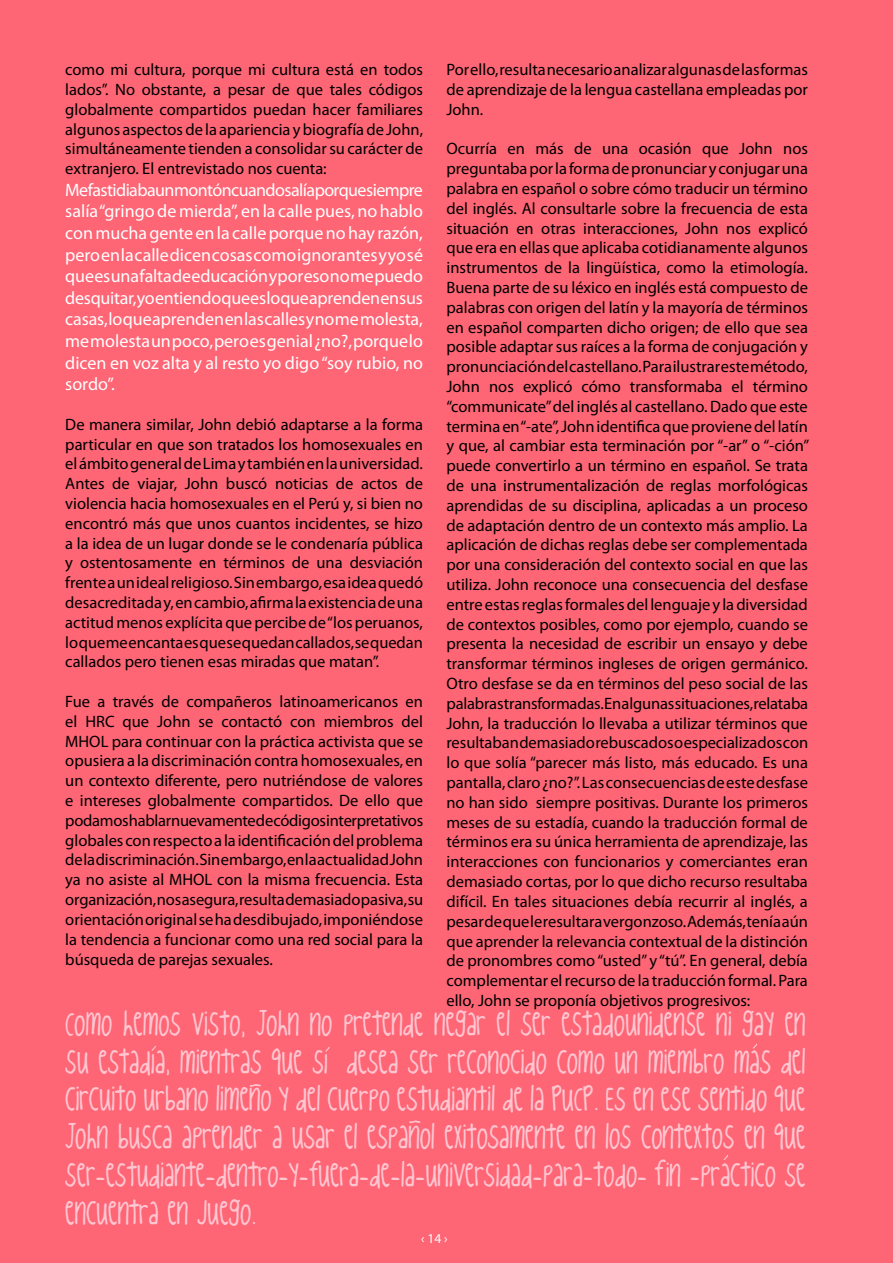
<style>
.page{position:relative;width:893px;height:1263px;background:#fe6575}
.page>*{position:absolute;margin:0;border:0;box-sizing:border-box;transform-origin:0 0}
.t1{font:31.5px/37.8px "kingcoo LKC";color:#fec6d1;text-align:justify}
.t2{font:18px/21.6px "Myriad Pro";color:#fff;text-align:justify}
.t3{font:16.5px/19.8px "Myriad Pro";color:#000;text-align:justify}
.t4{font:13.5px "Myriad Pro";color:#fff}
</style>
<div class="page">
<svg style="left:249px;top:1084px;width:12px;height:3px"></svg>
<svg style="left:409px;top:1120px;width:12px;height:4px"></svg>
<svg style="left:151px;top:1045px;width:5px;height:6px"></svg>
<svg style="left:325px;top:1046px;width:5px;height:6px"></svg>
<p class="t3" style="left:446px;top:59px;width:363px">Por ello, resulta necesario analizar algunas de las formas de aprendizaje de la lengua castellana empleadas por John.</p>
<p class="t3" style="left:446px;top:139px;width:364px">Ocurría en más de una ocasión que John nos preguntaba por la forma de pronunciar y conjugar una palabra en español o sobre cómo traducir un término del inglés. Al consultarle sobre la frecuencia de esta situación en otras interacciones, John nos explicó que era en ellas que aplicaba cotidianamente algunos instrumentos de la lingüística, como la etimología.<br>Buena parte de su léxico en inglés está compuesto de palabras con origen del latín y la mayoría de términos en español comparten dicho origen; de ello que sea posible adaptar sus raíces a la forma de conjugación y pronunciación del castellano. Para ilustrar este método, John nos explicó cómo transformaba el término “communicate” del inglés al castellano. Dado que este termina en “-ate”, John identifica que proviene del latín y que, al cambiar esta terminación por “-ar” o “-ción” puede convertirlo a un término en español. Se trata de una instrumentalización de reglas morfológicas aprendidas de su disciplina, aplicadas a un proceso de adaptación dentro de un contexto más amplio. La aplicación de dichas reglas debe ser complementada por una consideración del contexto social en que las utiliza. John reconoce una consecuencia del desfase entre estas reglas formales del lenguaje y la diversidad de contextos posibles, como por ejemplo, cuando se presenta la necesidad de escribir un ensayo y debe transformar términos ingleses de origen germánico.<br>Otro desfase se da en términos del peso social de las palabras transformadas. En algunas situaciones, relataba John, la traducción lo llevaba a utilizar términos que resultaban demasiado rebuscados o especializados con lo que solía “parecer más listo, más educado. Es una pantalla, claro ¿no?”. Las consecuencias de este desfase no han sido siempre positivas. Durante los primeros meses de su estadía, cuando la traducción formal de términos era su única herramienta de aprendizaje, las interacciones con funcionarios y comerciantes eran demasiado cortas, por lo que dicho recurso resultaba difícil. En tales situaciones debía recurrir al inglés, a pesar de que le resultara vergonzoso. Además, tenía aún que aprender la relevancia contextual de la distinción de pronombres como “usted” y “tú”. En general, debía complementar el recurso de la traducción formal. Para ello, John se proponía objetivos progresivos:</p>
<p class="t3" style="left:65px;top:59px;width:359px">como mi cultura, porque mi cultura está en todos lados”. No obstante, a pesar de que tales códigos globalmente compartidos puedan hacer familiares algunos aspectos de la apariencia y biografía de John, simultáneamente tienden a consolidar su carácter de extranjero. El entrevistado nos cuenta:</p>
<p class="t2" style="left:65px;top:179px;width:359px">Me fastidiaba un montón cuando salía porque siempre salía “gringo de mierda”, en la calle pues, no hablo con mucha gente en la calle porque no hay razón, pero en la calle dicen cosas como ignorantes y yo sé que es una falta de educación y por eso no me puedo desquitar, yo entiendo que es lo que aprenden en sus casas, lo que aprenden en las calles y no me molesta, me molesta un poco, pero es genial ¿no?, porque lo dicen en voz alta y al resto yo digo “soy rubio, no sordo”.</p>
<p class="t3" style="left:65px;top:414px;width:359px">De manera similar, John debió adaptarse a la forma particular en que son tratados los homosexuales en el ámbito general de Lima y también en la universidad.<br>Antes de viajar, John buscó noticias de actos de violencia hacia homosexuales en el Perú y, si bien no encontró más que unos cuantos incidentes, se hizo a la idea de un lugar donde se le condenaría pública y ostentosamente en términos de una desviación frente a un ideal religioso. Sin embargo, esa idea quedó desacreditada y, en cambio, afirma la existencia de una actitud menos explícita que percibe de “los peruanos, lo que me encanta es que se quedan callados, se quedan callados pero tienen esas miradas que matan”.</p>
<p class="t3" style="left:65px;top:691px;width:359px">Fue a través de compañeros latinoamericanos en el HRC que John se contactó con miembros del MHOL para continuar con la práctica activista que se opusiera a la discriminación contra homosexuales, en un contexto diferente, pero nutriéndose de valores e intereses globalmente compartidos. De ello que podamos hablar nuevamente de códigos interpretativos globales con respecto a la identificación del problema de la discriminación. Sin embargo, en la actualidad John ya no asiste al MHOL con la misma frecuencia. Esta organización, nos asegura, resulta demasiado pasiva, su orientación original se ha desdibujado, imponiéndose la tendencia a funcionar como una red social para la búsqueda de parejas sexuales.</p>
<p class="t1" style="left:65px;top:1004px;width:742px">COMO HEMOS VISTO, JOHN NO PRETENDE NEGAR EL SER ESTADOUNIDENSE NI GAY EN SU ESTADIA, MIENTRAS QUE SIÍ DESEA SER RECONOCIDO COMO UN MIEMBRO MAS DEL CIRCUITO URBANO LIMENO Y DEL CUERPO ESTUDIANTIL DE LA PUCP. ES EN ESE SENTIDO QUE JOHN BUSCA APRENDER A USAR EL ESPANOL EXITOSAMENTE EN LOS CONTEXTOS EN QUE SER-ESTUDIANTE-DENTRO-Y-FUERA-DE-LA-UNIVERSIDAD-PARA-TODO- IN -PRACTICO SE ENCUENTRA EN JUEGO.</p>
<h1 class="t1" style="left:655px;top:1155px;width:10px">F</h1>
<p class="t4" style="left:421px;top:1230px;width:28px">‹ 14 ›</p>
</div>
